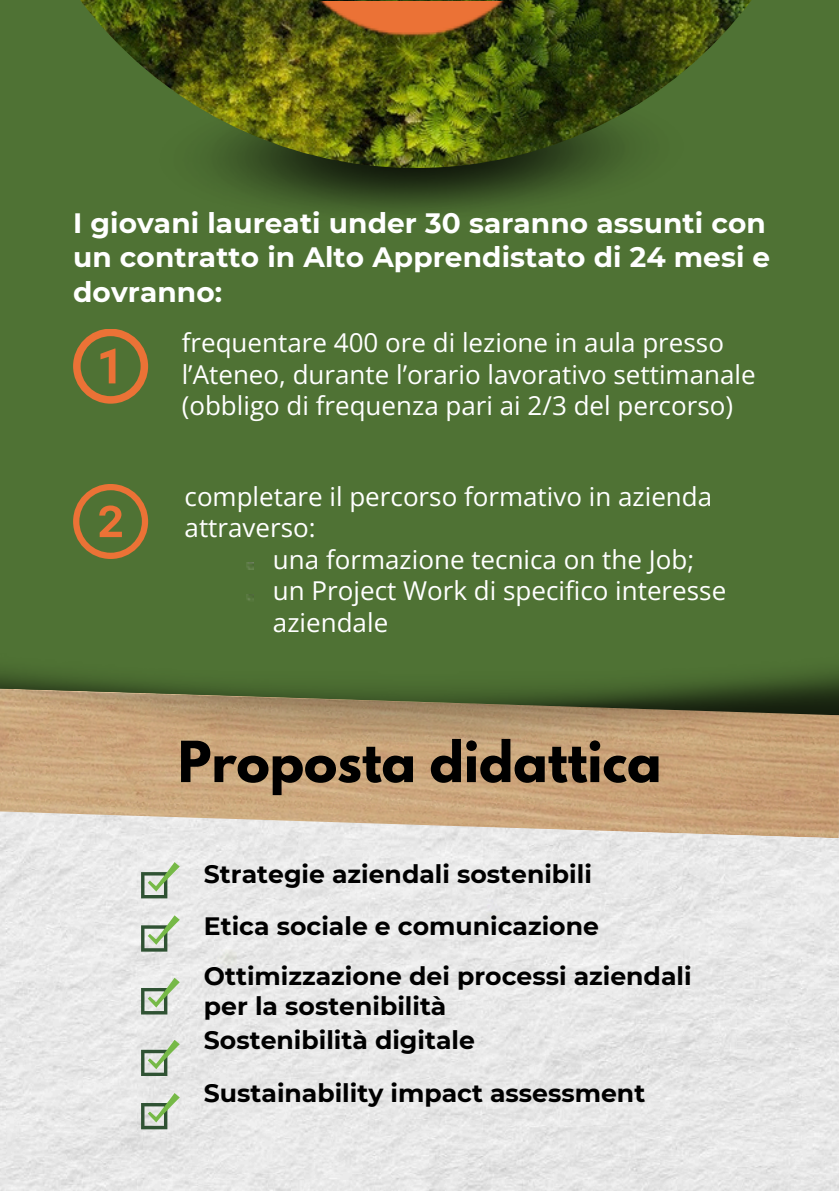
<style>
.page{position:relative;width:839px;height:1191px;background:#fff}
.page>*{position:absolute;margin:0;border:0;box-sizing:border-box;transform-origin:0 0}
.t1{font:700 50.2px "League Spartan";color:#000}
.t2{font:700 28px/34.4px "Montserrat";letter-spacing:.005em;color:#fff}
.t3{font:26px/31.6px "Open Sans";color:#fff}
.t4{font:700 25.2px/52.4px "Montserrat";color:#000}
</style>
<div class="page">
<img style="left:0;top:838px;width:838px;height:353px">
<div style="left:0;top:0;width:838px;height:715px;background:#4f7234"></div>
<svg style="left:73px;top:329px;width:75px;height:75px"></svg>
<svg style="left:73px;top:484px;width:75px;height:75px"></svg>
<img style="left:82px;top:2px;width:668px;height:166px">
<img style="left:318px;top:2px;width:188px;height:34px">
<img style="left:0;top:688px;width:838px;height:150px">
<img style="left:0;top:689px;width:838px;height:66px">
<div style="left:131px;top:862px;width:48px;height:48px;background:#ececec"></div>
<svg style="left:137px;top:852px;width:53px;height:50px"></svg>
<svg style="left:131px;top:914px;width:48px;height:48px"></svg>
<svg style="left:137px;top:904px;width:53px;height:52px;fill:#e6e6e6"></svg>
<div style="left:131px;top:978px;width:48px;height:47px;background:#eaeaea"></div>
<svg style="left:137px;top:968px;width:53px;height:50px"></svg>
<div style="left:131px;top:1040px;width:48px;height:48px;background:#e9e9e9"></div>
<svg style="left:137px;top:1030px;width:53px;height:50px"></svg>
<div style="left:131px;top:1092px;width:48px;height:47px;background:#e7e7e7"></div>
<svg style="left:137px;top:1082px;width:53px;height:52px"></svg>
<svg style="left:246px;top:562px;width:8px;height:8px"></svg>
<svg style="left:246px;top:594px;width:8px;height:7px"></svg>
<h3 class="t2" style="left:73px;top:206px;width:698px">I giovani laureati under 30 saranno assunti con un contratto in Alto Apprendistato di 24 mesi e dovranno:</h3>
<p class="t3" style="left:182px;top:326px;width:575px">frequentare 400 ore di lezione in aula presso l’Ateneo, durante l’orario lavorativo settimanale (obbligo di frequenza pari ai 2/3 del percorso)</p>
<p class="t3" style="left:184px;top:480px;width:529px">completare il percorso formativo in azienda attraverso:</p>
<p class="t3" style="left:273px;top:543px;width:455px">una formazione tecnica on the Job; un Project Work di specifico interesse aziendale</p>
<p class="t1" style="left:178px;top:737px;width:485px">Proposta didattica</p>
<p class="t4" style="left:204px;top:848px;width:396px">Strategie aziendali sostenibili<br>Etica sociale e comunicazione</p>
<h1 class="t4" style="left:204px;top:950px;width:489px">Ottimizzazione dei processi aziendali</h1>
<p class="t4" style="left:204px;top:980px;width:244px">per la sostenibilità</p>
<p class="t4" style="left:204px;top:1014px;width:272px">Sostenibilità digitale</p>
<p class="t4" style="left:204px;top:1067px;width:443px">Sustainability impact assessment</p>
</div>
